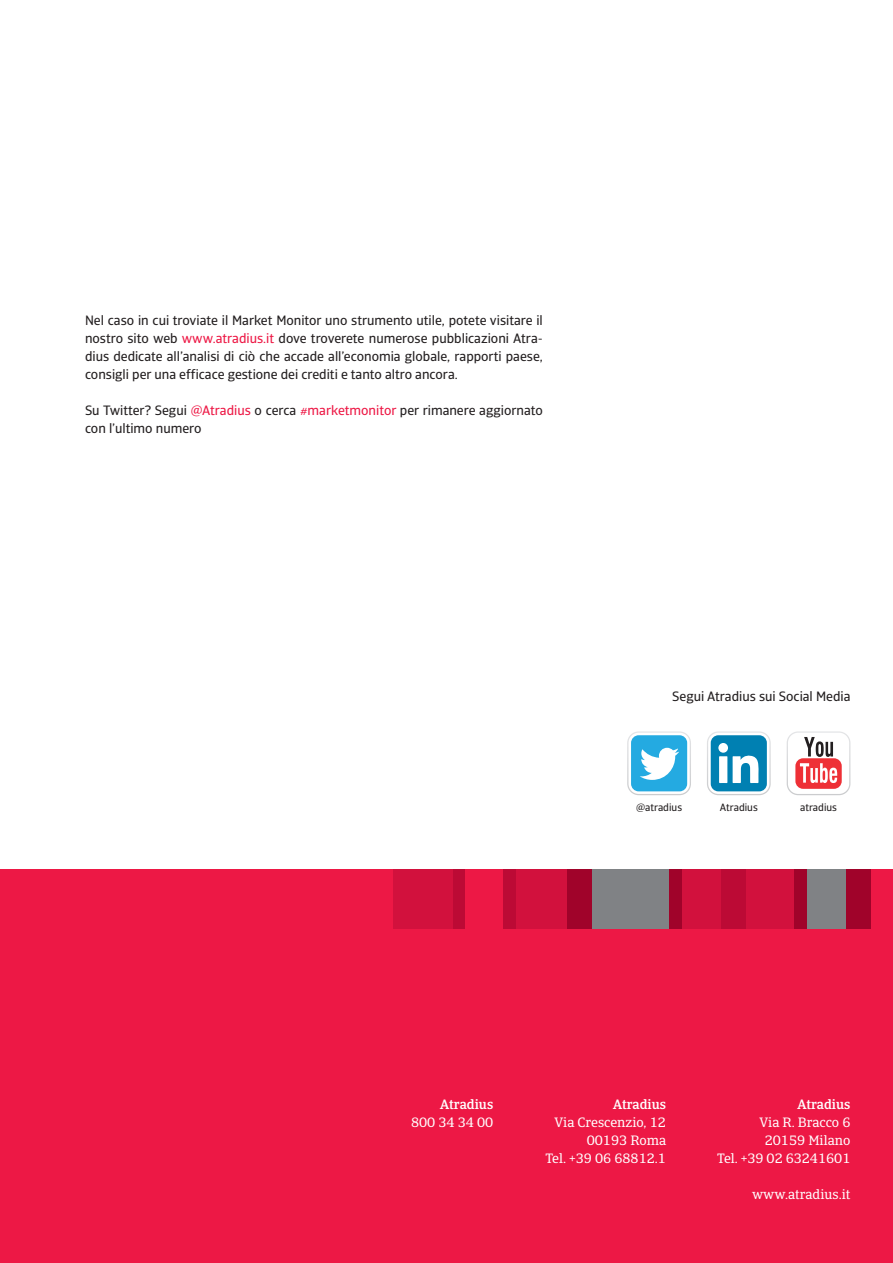
<style>
.page{position:relative;width:893px;height:1263px;background:#fff}
.page>*{position:absolute;margin:0;border:0;box-sizing:border-box;transform-origin:0 0}
.t1{font:13.5px/18px "Catalana Sans";color:#231f20;text-align:justify}
.t2{font:13.5px/18px "Catalana";color:#fff;text-align:right}
.t3{font:500 13.5px "Catalana";color:#fff}
.t4{font:10.5px "Catalana Sans";color:#231f20}
.s1{color:#ed1845}
</style>
<div class="page">
<div style="left:0;top:869px;width:893px;height:394px;background:#ed1845"></div>
<div style="left:452px;top:869px;width:13px;height:60px;background:#bc0a35"></div>
<div style="left:393px;top:869px;width:59px;height:60px;background:#d2113d"></div>
<div style="left:516px;top:869px;width:51px;height:60px;background:#d2113d"></div>
<div style="left:746px;top:869px;width:49px;height:60px;background:#d2113d"></div>
<div style="left:567px;top:869px;width:26px;height:60px;background:#a0032a"></div>
<div style="left:720px;top:869px;width:26px;height:60px;background:#bc0a35"></div>
<div style="left:846px;top:869px;width:25px;height:60px;background:#a0032a"></div>
<div style="left:503px;top:869px;width:13px;height:60px;background:#bc0a35"></div>
<div style="left:593px;top:869px;width:76px;height:60px;background:#808285"></div>
<div style="left:669px;top:869px;width:13px;height:60px;background:#a0032a"></div>
<div style="left:682px;top:869px;width:38px;height:60px;background:#d2113d"></div>
<div style="left:807px;top:869px;width:39px;height:60px;background:#808285"></div>
<div style="left:795px;top:869px;width:12px;height:60px;background:#a0032a"></div>
<svg style="left:627px;top:731px;width:64px;height:64px"></svg>
<svg style="left:707px;top:731px;width:64px;height:64px"></svg>
<div style="left:718px;top:743px;width:10px;height:10px;background:#fff;border-radius:50%"></div>
<svg style="left:787px;top:731px;width:63px;height:64px"></svg>
<p class="t1" style="left:85px;top:311px;width:459px">Nel caso in cui troviate il Market Monitor uno strumento utile, potete visitare il nostro sito web <span class="s1">www.atradius.it</span> dove troverete numerose pubblicazioni Atra&shy;dius dedicate all’analisi di ciò che accade all’economia globale, rapporti paese, consigli per una efficace gestione dei crediti e tanto altro ancora.</p>
<p class="t1" style="left:85px;top:401px;width:459px">Su Twitter? Segui <span class="s1">@Atradius</span> o cerca <span class="s1">#marketmonitor</span> per rimanere aggiornato con l’ultimo numero</p>
<p class="t1" style="left:672px;top:688px;width:180px">Segui Atradius sui Social Media</p>
<p class="t4" style="left:636px;top:801px;width:48px">@atradius</p>
<p class="t4" style="left:720px;top:801px;width:39px">Atradius</p>
<p class="t4" style="left:800px;top:801px;width:38px">atradius</p>
<p class="t3" style="left:440px;top:1096px;width:54px">Atradius</p>
<p class="t2" style="left:411px;top:1114px;width:84px">800 34 34 00</p>
<p class="t3" style="left:613px;top:1096px;width:54px">Atradius</p>
<p class="t2" style="left:545px;top:1114px;width:122px">Via Crescenzio, 12<br>00193 Roma<br>Tel. +39 06 68812.1</p>
<p class="t3" style="left:797px;top:1096px;width:54px">Atradius</p>
<p class="t2" style="left:717px;top:1114px;width:135px">Via R. Bracco 6<br>20159 Milano<br>Tel. +39 02 63241601</p>
<p class="t2" style="left:752px;top:1186px;width:100px">www.atradius.it</p>
</div>
